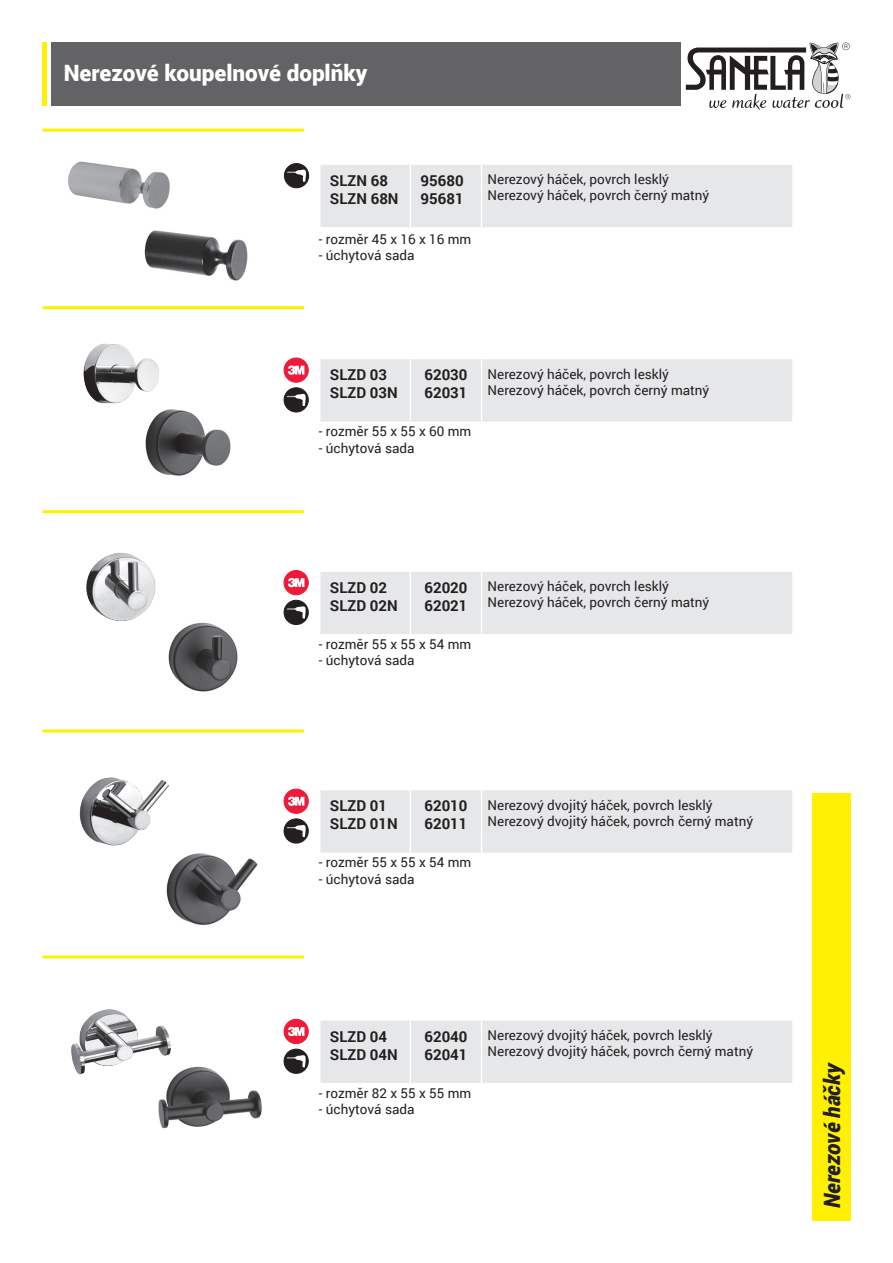
<style>
.page{position:relative;width:893px;height:1263px;background:#fff}
.page>*{position:absolute;margin:0;border:0;box-sizing:border-box;transform-origin:0 0}
.t1{font:900 22.5px "Roboto";color:#fff}
.t2{font:italic 900 22.5px "Roboto";letter-spacing:-.005em;color:#231f20;scale:.95 1}
.t3{font:700 15px "Roboto";color:#231f20}
.t4{font:13.5px "Roboto";color:#231f20}
</style>
<div class="page">
<div style="left:51px;top:43px;width:629px;height:63px;background:#636366"></div>
<div style="left:812px;top:793px;width:38px;height:427px;background:#fff101"></div>
<svg style="left:686px;top:43px;width:164px;height:67px"></svg>
<hr style="left:43px;top:43px;width:4px;height:63px;background:#fff101">
<hr style="left:43px;top:129px;width:261px;height:3px;background:#fff101">
<hr style="left:43px;top:306px;width:261px;height:3px;background:#fff101">
<hr style="left:43px;top:510px;width:261px;height:3px;background:#fff101">
<hr style="left:43px;top:729px;width:261px;height:3px;background:#fff101">
<div style="left:320px;top:165px;width:472px;height:62px;background:#e6e7e9"></div>
<hr style="left:410px;top:165px;width:1px;height:62px;background:#fff">
<hr style="left:481px;top:165px;width:1px;height:62px;background:#fff">
<div style="left:320px;top:359px;width:472px;height:62px;background:#e6e7e9"></div>
<hr style="left:410px;top:359px;width:1px;height:62px;background:#fff">
<hr style="left:481px;top:359px;width:1px;height:62px;background:#fff">
<div style="left:320px;top:572px;width:472px;height:62px;background:#e6e7e9"></div>
<hr style="left:410px;top:572px;width:1px;height:62px;background:#fff">
<hr style="left:481px;top:572px;width:1px;height:62px;background:#fff">
<div style="left:320px;top:790px;width:472px;height:63px;background:#e6e7e9"></div>
<hr style="left:410px;top:790px;width:1px;height:63px;background:#fff">
<hr style="left:481px;top:790px;width:1px;height:63px;background:#fff">
<img style="left:68px;top:161px;width:102px;height:48px">
<img style="left:83px;top:343px;width:76px;height:61px">
<img style="left:86px;top:552px;width:70px;height:70px">
<img style="left:79px;top:777px;width:90px;height:69px">
<hr style="left:43px;top:955px;width:261px;height:3px;background:#fff101">
<div style="left:320px;top:1021px;width:472px;height:62px;background:#e6e7e9"></div>
<hr style="left:410px;top:1021px;width:1px;height:62px;background:#fff">
<hr style="left:481px;top:1021px;width:1px;height:62px;background:#fff">
<img style="left:71px;top:1009px;width:100px;height:66px">
<img style="left:144px;top:230px;width:104px;height:51px">
<img style="left:135px;top:399px;width:96px;height:77px">
<img style="left:168px;top:622px;width:70px;height:70px">
<img style="left:157px;top:834px;width:101px;height:91px">
<img style="left:150px;top:1064px;width:112px;height:65px">
<div style="left:284px;top:164px;width:25px;height:24px;background:#231f20;border-radius:50%"></div>
<div style="left:284px;top:164px;width:25px;height:24px;border:1px solid #231f20;border-radius:50%"></div>
<svg style="left:287px;top:169px;width:20px;height:13px"></svg>
<div style="left:284px;top:358px;width:24px;height:24px;background:#ed1a3a;border-radius:50%"></div>
<div style="left:284px;top:358px;width:24px;height:24px;border:1px solid #ed1a3a;border-radius:50%"></div>
<svg style="left:288px;top:365px;width:16px;height:10px"></svg>
<div style="left:284px;top:388px;width:24px;height:24px;background:#231f20;border-radius:50%"></div>
<div style="left:284px;top:388px;width:24px;height:24px;border:1px solid #231f20;border-radius:50%"></div>
<svg style="left:287px;top:393px;width:20px;height:13px"></svg>
<div style="left:284px;top:570px;width:24px;height:25px;background:#ed1a3a;border-radius:50%"></div>
<div style="left:284px;top:570px;width:24px;height:25px;border:1px solid #ed1a3a;border-radius:50%"></div>
<svg style="left:288px;top:578px;width:16px;height:9px"></svg>
<div style="left:284px;top:600px;width:24px;height:24px;background:#231f20;border-radius:50%"></div>
<div style="left:284px;top:600px;width:24px;height:24px;border:1px solid #231f20;border-radius:50%"></div>
<svg style="left:287px;top:606px;width:20px;height:12px"></svg>
<div style="left:284px;top:789px;width:24px;height:24px;background:#ed1a3a;border-radius:50%"></div>
<div style="left:284px;top:789px;width:24px;height:24px;border:1px solid #ed1a3a;border-radius:50%"></div>
<svg style="left:288px;top:796px;width:16px;height:10px"></svg>
<div style="left:284px;top:819px;width:24px;height:24px;background:#231f20;border-radius:50%"></div>
<div style="left:284px;top:819px;width:24px;height:24px;border:1px solid #231f20;border-radius:50%"></div>
<svg style="left:287px;top:824px;width:20px;height:13px"></svg>
<div style="left:284px;top:1019px;width:24px;height:24px;background:#ed1a3a;border-radius:50%"></div>
<div style="left:284px;top:1019px;width:24px;height:24px;border:1px solid #ed1a3a;border-radius:50%"></div>
<svg style="left:288px;top:1027px;width:16px;height:9px"></svg>
<div style="left:284px;top:1049px;width:24px;height:24px;background:#231f20;border-radius:50%"></div>
<div style="left:284px;top:1049px;width:24px;height:24px;border:1px solid #231f20;border-radius:50%"></div>
<svg style="left:287px;top:1055px;width:20px;height:12px"></svg>
<p class="t1" style="left:64px;top:57px;width:305px">Nerezové koupelnové doplňky</p>
<p class="t3" style="left:330px;top:170px;width:60px">SLZN 68</p>
<p class="t3" style="left:330px;top:188px;width:70px">SLZN 68N</p>
<p class="t3" style="left:421px;top:170px;width:45px">95680</p>
<p class="t3" style="left:421px;top:188px;width:45px">95681</p>
<p class="t4" style="left:319px;top:230px;width:154px">- rozměr 45 x 16 x 16 mm</p>
<p class="t4" style="left:319px;top:246px;width:97px">- úchytová sada</p>
<p class="t4" style="left:488px;top:170px;width:183px">Nerezový háček, povrch lesklý</p>
<p class="t4" style="left:488px;top:186px;width:223px">Nerezový háček, povrch černý matný</p>
<p class="t3" style="left:330px;top:364px;width:59px">SLZD 03</p>
<p class="t3" style="left:330px;top:382px;width:69px">SLZD 03N</p>
<p class="t3" style="left:424px;top:364px;width:45px">62030</p>
<p class="t3" style="left:424px;top:382px;width:45px">62031</p>
<p class="t4" style="left:319px;top:422px;width:154px">- rozměr 55 x 55 x 60 mm</p>
<p class="t4" style="left:319px;top:438px;width:97px">- úchytová sada</p>
<p class="t4" style="left:488px;top:364px;width:183px">Nerezový háček, povrch lesklý</p>
<p class="t4" style="left:488px;top:381px;width:223px">Nerezový háček, povrch černý matný</p>
<p class="t3" style="left:330px;top:577px;width:59px">SLZD 02</p>
<p class="t3" style="left:330px;top:595px;width:69px">SLZD 02N</p>
<p class="t3" style="left:424px;top:577px;width:45px">62020</p>
<p class="t3" style="left:424px;top:595px;width:45px">62021</p>
<p class="t4" style="left:319px;top:635px;width:154px">- rozměr 55 x 55 x 54 mm</p>
<p class="t4" style="left:319px;top:651px;width:97px">- úchytová sada</p>
<p class="t4" style="left:488px;top:577px;width:183px">Nerezový háček, povrch lesklý</p>
<p class="t4" style="left:488px;top:593px;width:223px">Nerezový háček, povrch černý matný</p>
<p class="t3" style="left:330px;top:795px;width:59px">SLZD 01</p>
<p class="t3" style="left:330px;top:813px;width:69px">SLZD 01N</p>
<p class="t3" style="left:424px;top:795px;width:45px">62010</p>
<p class="t3" style="left:424px;top:813px;width:45px">62011</p>
<p class="t4" style="left:319px;top:853px;width:154px">- rozměr 55 x 55 x 54 mm</p>
<p class="t4" style="left:319px;top:869px;width:97px">- úchytová sada</p>
<p class="t4" style="left:488px;top:795px;width:227px">Nerezový dvojitý háček, povrch lesklý</p>
<p class="t4" style="left:488px;top:812px;width:267px">Nerezový dvojitý háček, povrch černý matný</p>
<p class="t3" style="left:330px;top:1026px;width:59px">SLZD 04</p>
<p class="t3" style="left:330px;top:1044px;width:69px">SLZD 04N</p>
<p class="t3" style="left:424px;top:1026px;width:45px">62040</p>
<p class="t3" style="left:424px;top:1044px;width:45px">62041</p>
<p class="t4" style="left:319px;top:1083px;width:154px">- rozměr 82 x 55 x 55 mm</p>
<p class="t4" style="left:319px;top:1100px;width:97px">- úchytová sada</p>
<p class="t4" style="left:488px;top:1026px;width:227px">Nerezový dvojitý háček, povrch lesklý</p>
<p class="t4" style="left:488px;top:1042px;width:267px">Nerezový dvojitý háček, povrch černý matný</p>
<p class="t2" style="left:816px;top:1208px;width:155px;rotate:-90deg">Nerezové háčky</p>
</div>
